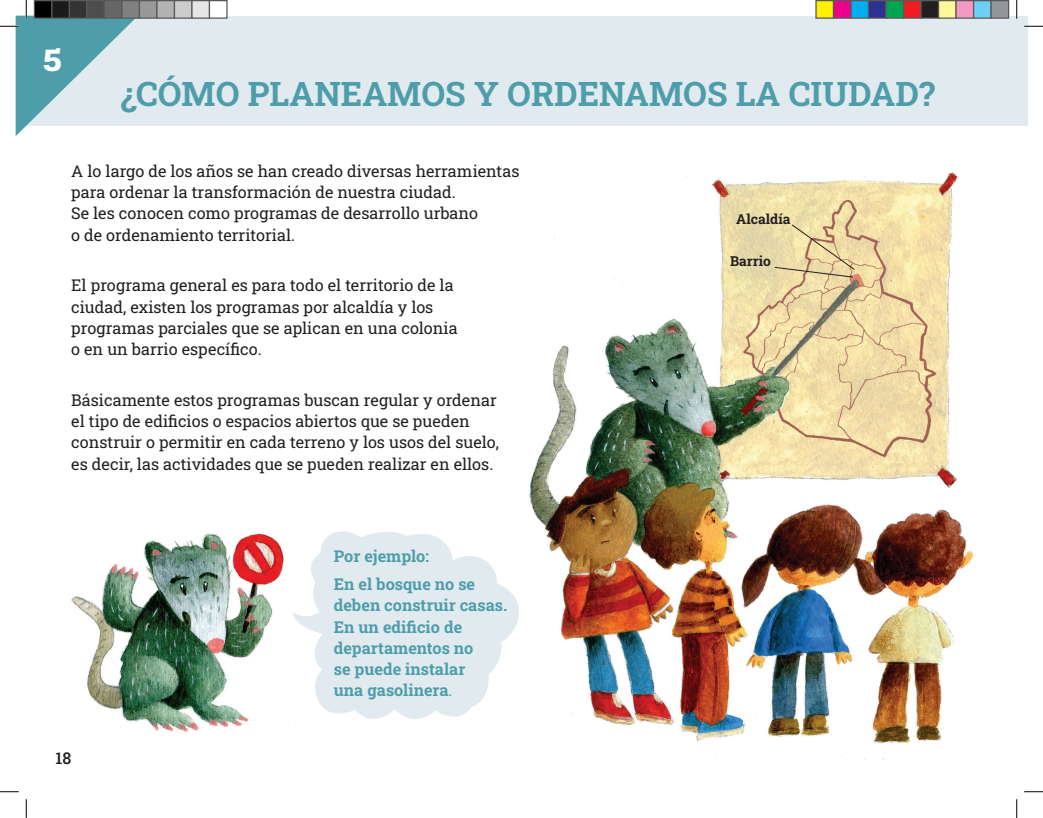
<style>
.page{position:relative;width:1043px;height:818px;background:#fff}
.page>*{position:absolute;margin:0;border:0;box-sizing:border-box;transform-origin:0 0}
.t1{font:700 37.5px "Roboto Slab";color:#fff}
.t2{font:700 33.75px "Roboto Slab";color:#4e9daa}
.t3{font:16.25px/21.2px "Roboto Slab";color:#231f20}
.t4{font:700 16.25px "Roboto Slab";color:#4e9daa}
.t5{font:500 16.25px "Roboto Slab";color:#231f20}
.t6{font:700 13.75px "Roboto Slab";color:#231f20}
.s1{font-weight:400}
</style>
<div class="page">
<img style="left:71px;top:533px;width:213px;height:199px">
<div style="left:16px;top:16px;width:1011px;height:110px;background:#e1ebef"></div>
<img style="left:529px;top:172px;width:445px;height:588px">
<svg style="left:293px;top:531px;width:226px;height:192px;fill:#e1ebef"></svg>
<svg style="left:774px;top:224px;width:81px;height:54px;background:#e2ce9d"></svg>
<svg style="left:1024px;top:25px;width:18px;height:2px"></svg>
<svg style="left:0;top:791px;width:19px;height:1px"></svg>
<svg style="left:1024px;top:791px;width:18px;height:1px"></svg>
<svg style="left:0;top:0;width:135px;height:136px"></svg>
<svg style="left:25px;top:799px;width:2px;height:19px"></svg>
<svg style="left:1016px;top:0;width:1px;height:19px"></svg>
<svg style="left:1016px;top:799px;width:1px;height:19px"></svg>
<div style="left:34px;top:1px;width:18px;height:17px;background:#000"></div>
<div style="left:34px;top:0;width:18px;height:19px;border:1px solid #595959"></div>
<div style="left:52px;top:1px;width:17px;height:17px;background:#1a1a1a"></div>
<div style="left:51px;top:0;width:19px;height:19px;border:1px solid #595959"></div>
<div style="left:69px;top:1px;width:18px;height:17px;background:#333"></div>
<div style="left:69px;top:0;width:19px;height:19px;border:1px solid #595959"></div>
<div style="left:87px;top:1px;width:17px;height:17px;background:#4d4d4d"></div>
<div style="left:86px;top:0;width:19px;height:19px;border:1px solid #595959"></div>
<div style="left:104px;top:1px;width:18px;height:17px;background:#666"></div>
<div style="left:104px;top:0;width:18px;height:19px;border:1px solid #595959"></div>
<div style="left:122px;top:1px;width:17px;height:17px;background:#808080"></div>
<div style="left:121px;top:0;width:19px;height:19px;border:1px solid #595959"></div>
<div style="left:139px;top:1px;width:18px;height:17px;background:#999"></div>
<div style="left:139px;top:0;width:19px;height:19px;border:1px solid #595959"></div>
<div style="left:157px;top:1px;width:17px;height:17px;background:#b3b3b3"></div>
<div style="left:156px;top:0;width:19px;height:19px;border:1px solid #595959"></div>
<div style="left:174px;top:1px;width:18px;height:17px;background:#ccc"></div>
<div style="left:174px;top:0;width:18px;height:19px;border:1px solid #595959"></div>
<div style="left:192px;top:1px;width:17px;height:17px;background:#e6e6e6"></div>
<div style="left:191px;top:0;width:19px;height:19px;border:1px solid #595959"></div>
<div style="left:209px;top:1px;width:18px;height:17px;background:#fff"></div>
<div style="left:209px;top:0;width:19px;height:19px;border:1px solid #595959"></div>
<div style="left:816px;top:1px;width:17px;height:17px;background:#fff101"></div>
<div style="left:815px;top:0;width:19px;height:19px;border:1px solid #595959"></div>
<div style="left:833px;top:1px;width:18px;height:17px;background:#ed028c"></div>
<div style="left:832px;top:0;width:19px;height:19px;border:1px solid #595959"></div>
<div style="left:851px;top:1px;width:17px;height:17px;background:#00aeef"></div>
<div style="left:850px;top:0;width:19px;height:19px;border:1px solid #595959"></div>
<div style="left:868px;top:1px;width:18px;height:17px;background:#2e3092"></div>
<div style="left:868px;top:0;width:18px;height:19px;border:1px solid #595959"></div>
<div style="left:886px;top:1px;width:17px;height:17px;background:#00a54f"></div>
<div style="left:885px;top:0;width:19px;height:19px;border:1px solid #595959"></div>
<div style="left:903px;top:1px;width:18px;height:17px;background:#ee1d23"></div>
<div style="left:902px;top:0;width:19px;height:19px;border:1px solid #595959"></div>
<div style="left:921px;top:1px;width:17px;height:17px;background:#231f20"></div>
<div style="left:920px;top:0;width:19px;height:19px;border:1px solid #595959"></div>
<div style="left:938px;top:1px;width:18px;height:17px;background:#fff79a"></div>
<div style="left:938px;top:0;width:18px;height:19px;border:1px solid #595959"></div>
<div style="left:956px;top:1px;width:17px;height:17px;background:#f499c2"></div>
<div style="left:955px;top:0;width:19px;height:19px;border:1px solid #595959"></div>
<div style="left:973px;top:1px;width:18px;height:17px;background:#6bcff6"></div>
<div style="left:972px;top:0;width:19px;height:19px;border:1px solid #595959"></div>
<div style="left:991px;top:1px;width:17px;height:17px;background:#939598"></div>
<div style="left:990px;top:0;width:19px;height:19px;border:1px solid #595959"></div>
<p class="t1" style="left:43px;top:32px;width:21px">5</p>
<p class="t2" style="left:120px;top:71px;width:816px">¿CÓMO PLANEAMOS Y ORDENAMOS LA CIUDAD?</p>
<p class="t3" style="left:71px;top:160px;width:449px">A lo largo de los años se han creado diversas herramientas para ordenar la transformación de nuestra ciudad.</p>
<p class="t3" style="left:71px;top:202px;width:408px">Se les conocen como programas de desarrollo urbano</p>
<p class="t3" style="left:71px;top:224px;width:225px">o de ordenamiento territorial.</p>
<p class="t3" style="left:71px;top:274px;width:384px">El programa general es para todo el territorio de la</p>
<p class="t3" style="left:71px;top:295px;width:363px">ciudad, existen los programas por alcaldía y los</p>
<p class="t3" style="left:71px;top:317px;width:388px">programas parciales que se aplican en una colonia</p>
<p class="t3" style="left:71px;top:338px;width:192px">o en un barrio específico.</p>
<p class="t3" style="left:71px;top:389px;width:427px">Básicamente estos programas buscan regular y ordenar el tipo de edificios o espacios abiertos que se pueden</p>
<p class="t3" style="left:71px;top:431px;width:429px">construir o permitir en cada terreno y los usos del suelo, es decir, las actividades que se pueden realizar en ellos.</p>
<p class="t6" style="left:736px;top:209px;width:56px">Alcaldía</p>
<p class="t6" style="left:730px;top:251px;width:42px">Barrio</p>
<p class="t4" style="left:334px;top:544px;width:97px">Por ejemplo:</p>
<p class="t4" style="left:334px;top:573px;width:143px">En el bosque no se</p>
<p class="t4" style="left:334px;top:594px;width:175px">deben construir casas.</p>
<p class="t4" style="left:334px;top:615px;width:130px">En un edificio de</p>
<p class="t4" style="left:334px;top:636px;width:141px">departamentos no</p>
<p class="t4" style="left:334px;top:658px;width:133px">se puede instalar</p>
<p class="t4" style="left:334px;top:679px;width:120px">una gasolinera<span class="s1">.</span></p>
<p class="t5" style="left:55px;top:746px;width:17px">18</p>
</div>
